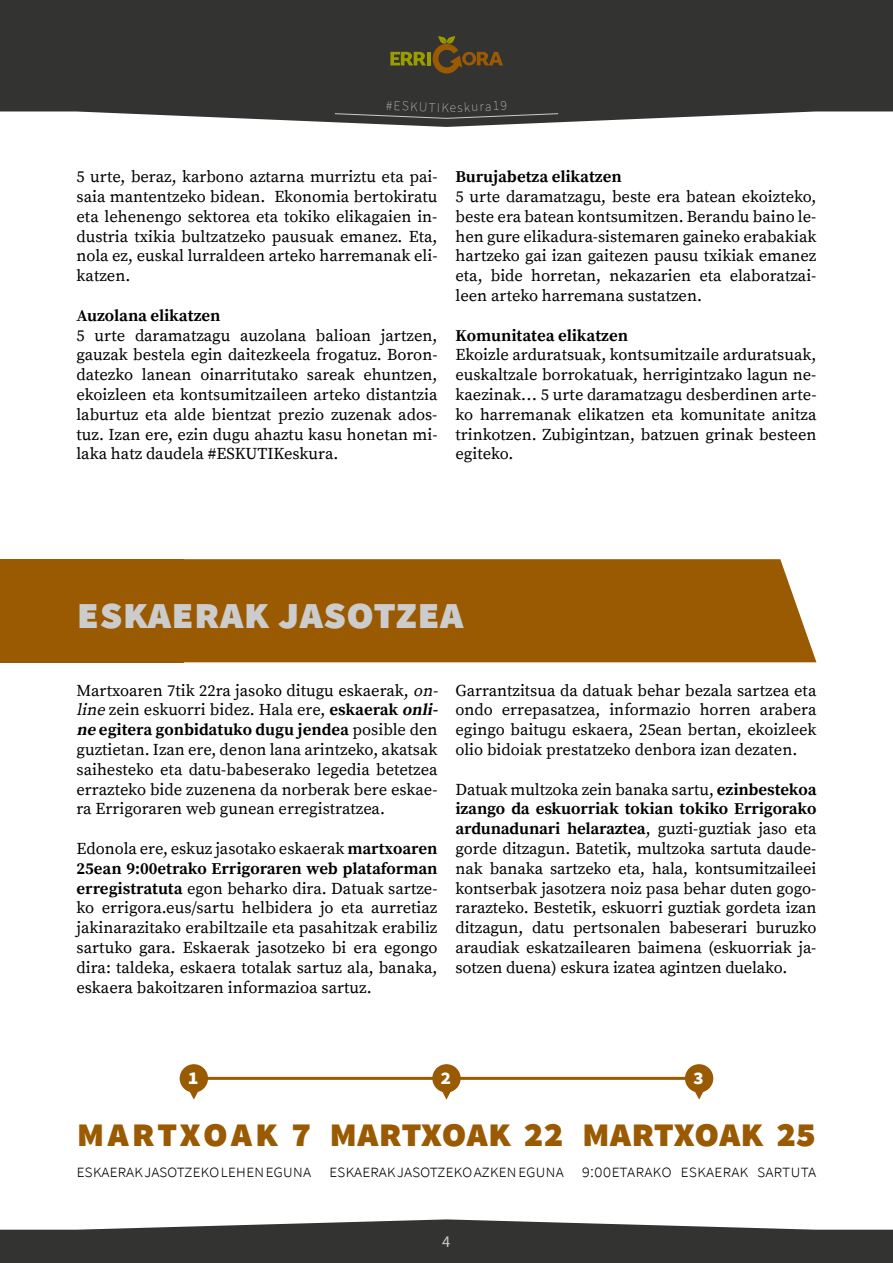
<style>
.page{position:relative;width:893px;height:1263px;background:#fff}
.page>*{position:absolute;margin:0;border:0;box-sizing:border-box;transform-origin:0 0}
.t1{font:900 45px "Source Sans Pro";color:#cdcccc}
.t2{font:900 40.5px "Source Sans Pro";color:#9a5a02}
.t3{font:300 18px "Source Sans Pro";color:#000}
.t4{font:900 18px "Source Code Pro";color:#fff}
.t5{font:16.5px/19.8px "Source Serif Pro";color:#000;text-align:justify}
.t6{font:700 16.5px "Source Serif Pro";color:#000}
.t7{font:16.5px "Source Sans Pro";color:#cdcccc}
.t8{font:200 13.5px "Source Sans Pro";color:#cdcccc}
.s1{font-style:italic}
.s2{font-weight:700}
.s3{font-weight:700;font-style:italic}
</style>
<div class="page">
<svg style="left:0;top:0;width:893px;height:127px;background:#424241"></svg>
<svg style="left:390px;top:52px;width:36px;height:13px"></svg>
<hr style="left:427px;top:52px;width:4px;height:13px;background:#9a9c00">
<svg style="left:432px;top:36px;width:71px;height:39px;background:#514023"></svg>
<svg style="left:334px;top:113px;width:224px;height:6px"></svg>
<svg style="left:0;top:1219px;width:893px;height:44px;background:#50504f"></svg>
<div style="left:0;top:559px;width:184px;height:103px;background:#9a5a02"></div>
<div style="left:184px;top:559px;width:632px;height:103px;background:#9a5a02"></div>
<hr style="left:194px;top:1077px;width:505px;height:3px;background:#9a5a02">
<div style="left:180px;top:1064px;width:28px;height:28px;background:#9a5a02;border-radius:50%"></div>
<div style="left:432px;top:1064px;width:29px;height:28px;background:#9a5a02;border-radius:50%"></div>
<div style="left:685px;top:1064px;width:28px;height:28px;background:#9a5a02;border-radius:50%"></div>
<svg style="left:189px;top:1091px;width:10px;height:9px"></svg>
<svg style="left:441px;top:1091px;width:11px;height:9px"></svg>
<svg style="left:694px;top:1091px;width:10px;height:9px"></svg>
<p class="t8" style="left:386px;top:97px;width:65px;rotate:2deg">#ESKUTIK</p>
<p class="t8" style="left:449px;top:99px;width:59px;rotate:-2deg">eskura19</p>
<p class="t5" style="left:77px;top:167px;width:362px">5 urte, beraz, karbono aztarna murriztu eta pai&shy;saia mantentzeko bidean. Ekonomia bertokiratu eta lehenengo sektorea eta tokiko elikagaien in&shy;dustria txikia bultzatzeko pausuak emanez. Eta, nola ez, euskal lurraldeen arteko harremanak eli&shy;katzen.</p>
<p class="t6" style="left:77px;top:306px;width:145px">Auzolana elikatzen</p>
<p class="t5" style="left:77px;top:326px;width:362px">5 urte daramatzagu auzolana balioan jartzen, gauzak bestela egin daitezkeela frogatuz. Boron&shy;datezko lanean oinarritutako sareak ehuntzen, ekoizleen eta kontsumitzaileen arteko distantzia laburtuz eta alde bientzat prezio zuzenak ados&shy;tuz. Izan ere, ezin dugu ahaztu kasu honetan mi&shy;laka hatz daudela #ESKUTIKeskura.</p>
<p class="t6" style="left:455px;top:167px;width:168px">Burujabetza elikatzen</p>
<p class="t5" style="left:455px;top:187px;width:362px">5 urte daramatzagu, beste era batean ekoizteko, beste era batean kontsumitzen. Berandu baino le&shy;hen gure elikadura-sistemaren gaineko erabakiak hartzeko gai izan gaitezen pausu txikiak emanez eta, bide horretan, nekazarien eta elaboratzai&shy;leen arteko harremana sustatzen.</p>
<p class="t6" style="left:455px;top:325px;width:174px">Komunitatea elikatzen</p>
<p class="t5" style="left:455px;top:346px;width:362px">Ekoizle arduratsuak, kontsumitzaile arduratsuak, euskaltzale borrokatuak, herrigintzako lagun ne&shy;kaezinak… 5 urte daramatzagu desberdinen arte&shy;ko harremanak elikatzen eta komunitate anitza trinkotzen. Zubigintzan, batzuen grinak besteen egiteko.</p>
<h1 class="t1" style="left:77px;top:581px;width:388px">eskaerak jasotzea</h1>
<p class="t5" style="left:77px;top:681px;width:366px;text-align:left">Martxoaren 7tik 22ra jasoko ditugu eskaerak, <span class="s1">on&shy;line</span> zein eskuorri bidez. Hala ere, <span class="s2">eskaerak</span> <span class="s3">onli&shy;ne</span> <span class="s2">egitera gonbidatuko dugu jendea</span> posible den guztietan. Izan ere, denon lana arintzeko, akatsak saihesteko eta datu-babeserako legedia betetzea errazteko bide zuzenena da norberak bere eskae&shy;ra Errigoraren web gunean erregistratzea.</p>
<p class="t5" style="left:77px;top:839px;width:362px">Edonola ere, eskuz jasotako eskaerak <span class="s2">martxoaren 25ean 9:00etrako Errigoraren web plataforman erregistratuta</span> egon beharko dira. Datuak sartze&shy;ko errigora.eus/sartu helbidera jo eta aurretiaz jakinarazitako erabiltzaile eta pasahitzak erabiliz sartuko gara. Eskaerak jasotzeko bi era egongo dira: taldeka, eskaera totalak sartuz ala, banaka, eskaera bakoitzaren informazioa sartuz.</p>
<p class="t5" style="left:455px;top:681px;width:362px">Garrantzitsua da datuak behar bezala sartzea eta ondo errepasatzea, informazio horren arabera egingo baitugu eskaera, 25ean bertan, ekoizleek olio bidoiak prestatzeko denbora izan dezaten.</p>
<p class="t5" style="left:455px;top:780px;width:362px">Datuak multzoka zein banaka sartu, <span class="s2">ezinbestekoa izango da eskuorriak tokian tokiko Errigorako ardunadunari helaraztea</span>, guzti-guztiak jaso eta gorde ditzagun. Batetik, multzoka sartuta daude&shy;nak banaka sartzeko eta, hala, kontsumitzaileei kontserbak jasotzera noiz pasa behar duten gogo&shy;rarazteko. Bestetik, eskuorri guztiak gordeta izan ditzagun, datu pertsonalen babeserari buruzko araudiak eskatzailearen baimena (eskuorriak ja&shy;sotzen duena) eskura izatea agintzen duelako.</p>
<p class="t4" style="left:188px;top:1066px;width:12px">1</p>
<p class="t4" style="left:440px;top:1066px;width:12px">2</p>
<p class="t4" style="left:693px;top:1066px;width:12px">3</p>
<h2 class="t2" style="left:77px;top:1104px;width:741px">martxoak 7 martxoak 22 martxoak 25</h2>
<p class="t3" style="left:77px;top:1159px;width:741px">eskaerak jasotzeko lehen eguna eskaerak jasotzeko azken eguna 9:00etarako eskaerak sartuta</p>
<p class="t7" style="left:442px;top:1231px;width:10px">4</p>
</div>
